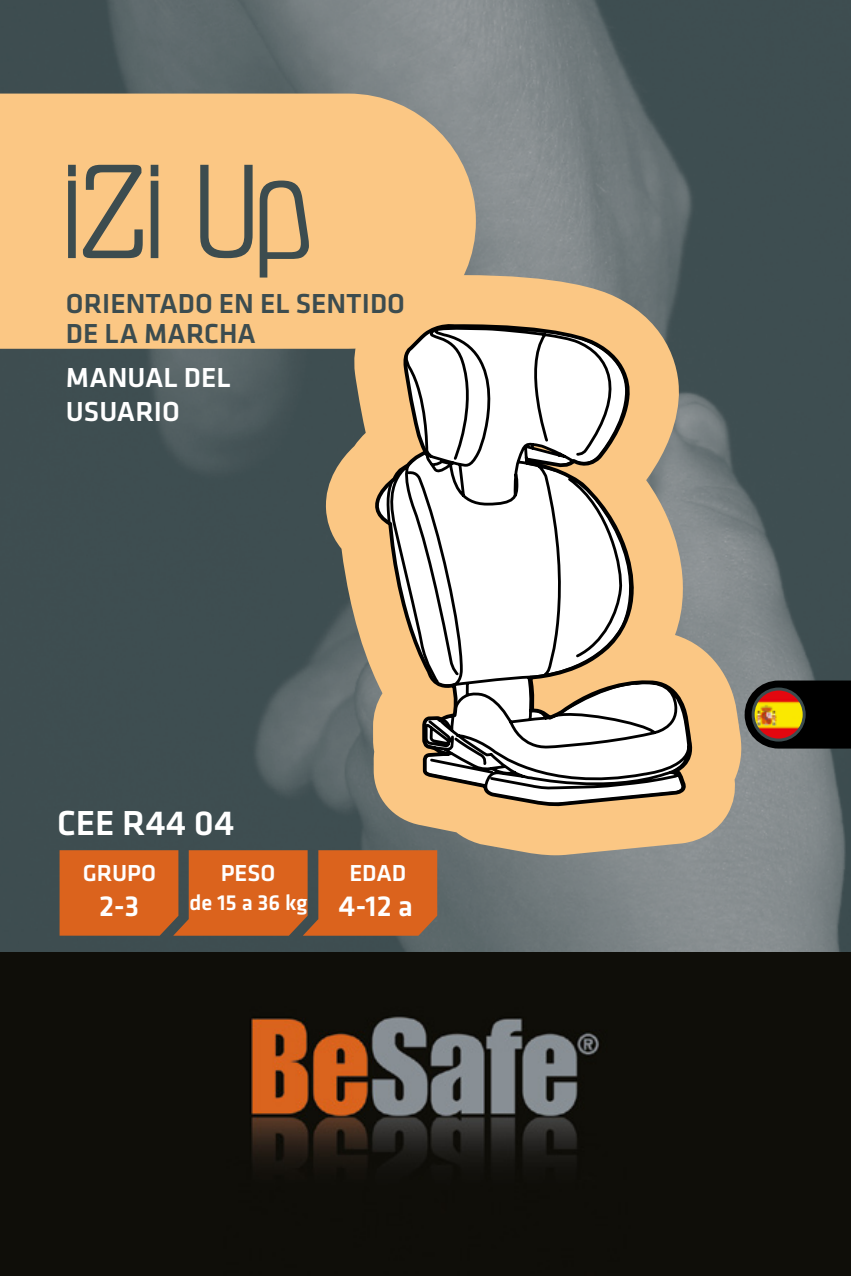
<style>
.page{position:relative;width:851px;height:1276px;background:#fff}
.page>*{position:absolute;margin:0;border:0;box-sizing:border-box;transform-origin:0 0}
.t1{font:500 36px "Klavika";color:#fff}
.t2{font:500 30px "Klavika";color:#fff}
.t3{font:500 28.5px/30px "Klavika";color:#3c4c4f}
.t4{font:500 28.5px/34.2px "Klavika";color:#fff}
.t5{font:500 24px "Klavika";color:#fff}
.t6{font:500 22.5px "Klavika";color:#fff}
.s1{font-size:30px}
</style>
<div class="page">
<img style="left:0;top:0;width:850px;height:952px">
<div style="left:0;top:94px;width:476px;height:255px;background:#fbc784"></div>
<svg style="left:60px;top:850px;width:311px;height:85px"></svg>
<img style="left:0;top:952px;width:850px;height:324px">
<div style="left:68px;top:165px;width:8px;height:11px;background:#3c4c4f"></div>
<div style="left:68px;top:181px;width:8px;height:77px;background:#3c4c4f"></div>
<svg style="left:83px;top:164px;width:60px;height:94px"></svg>
<div style="left:151px;top:165px;width:7px;height:11px;background:#3c4c4f"></div>
<div style="left:151px;top:181px;width:7px;height:77px;background:#3c4c4f"></div>
<svg style="left:259px;top:181px;width:50px;height:96px"></svg>
<svg style="left:200px;top:165px;width:52px;height:93px"></svg>
<svg style="left:371px;top:855px;width:323px;height:136px"></svg>
<svg style="left:324px;top:275px;width:419px;height:580px"></svg>
<svg style="left:358px;top:324px;width:336px;height:483px"></svg>
<svg style="left:744px;top:680px;width:106px;height:68px"></svg>
<img style="left:753px;top:689px;width:51px;height:50px">
<div style="left:751px;top:687px;width:54px;height:54px;border:3px solid #3c4c4f;border-radius:50%"></div>
<p class="t3" style="left:66px;top:289px;width:340px">ORIENTADO EN EL SENTIDO<br>DE LA MARCHA</p>
<p class="t4" style="left:66px;top:361px;width:166px">MANUAL DEL<br>USUARIO</p>
<p class="t1" style="left:57px;top:803px;width:179px">CEE R44 04</p>
<p class="t5" style="left:83px;top:860px;width:75px">GRUPO</p>
<p class="t5" style="left:221px;top:860px;width:56px">PESO</p>
<p class="t5" style="left:349px;top:860px;width:59px">EDAD</p>
<p class="t2" style="left:99px;top:889px;width:42px">2-3</p>
<p class="t6" style="left:189px;top:890px;width:225px">DE 15 A 36 KG <span class="s1">4-12 A</span></p>
</div>
